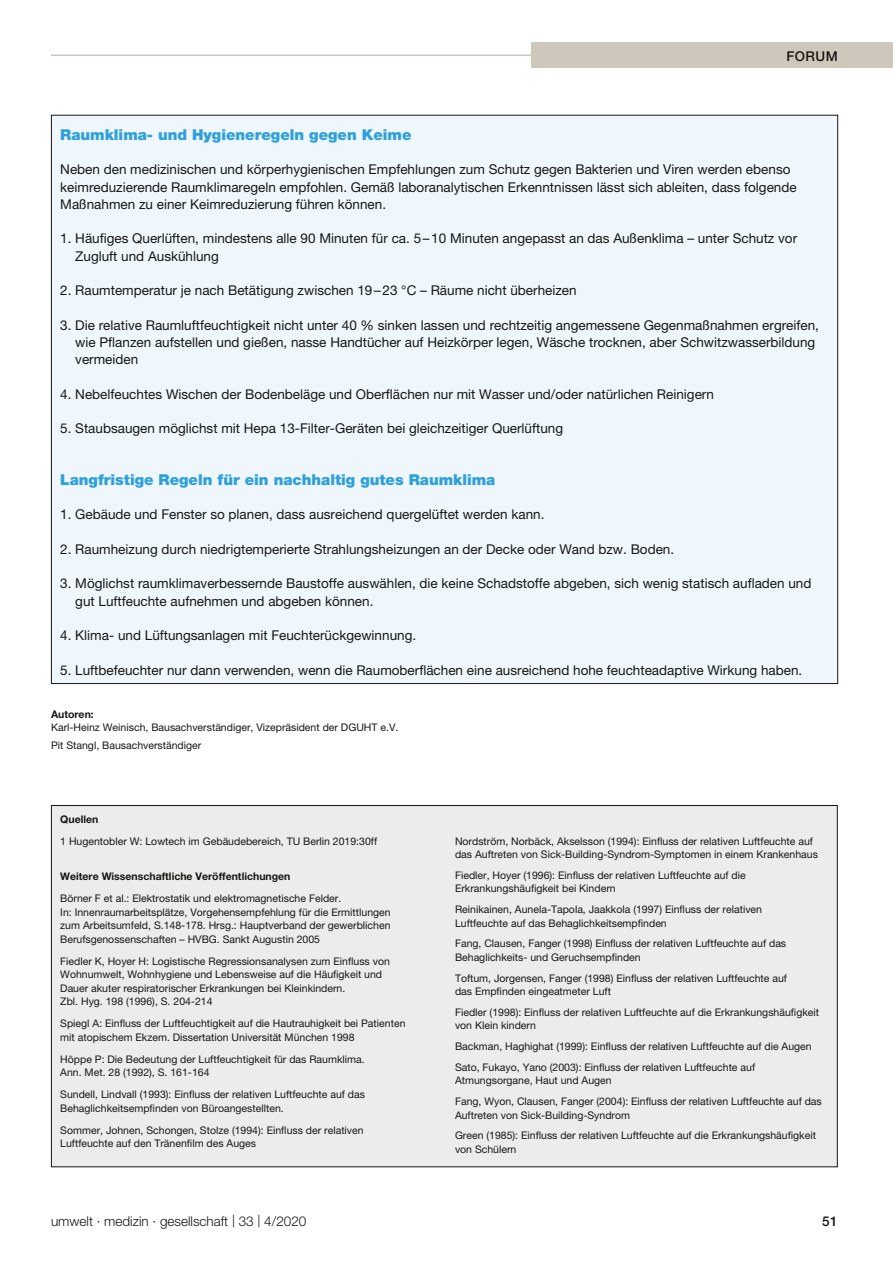
<style>
.page{position:relative;width:893px;height:1263px;background:#fff}
.page>*{position:absolute;margin:0;border:0;box-sizing:border-box;transform-origin:0 0}
.t1{font:900 15px "Helvetica Neue";color:#2ea1db}
.t2{font:13.5px/17.2px "Helvetica Neue";color:#181716}
.t3{font:300 13.5px "Helvetica Neue";color:#181716}
.t4{font:500 13.5px "Helvetica Neue";letter-spacing:.03em;color:#181716}
.t5{font:10.5px/13.5px "Helvetica Neue";color:#181716}
.t6{font:700 10.5px "Helvetica Neue";color:#181716}
.s1{font-size:16.8px}
</style>
<div class="page">
<hr style="left:51px;top:55px;width:480px;height:1px;background:#cec7bb">
<div style="left:531px;top:43px;width:362px;height:25px;background:#cec7bb"></div>
<div style="left:51px;top:805px;width:786px;height:362px;background:#ececec"></div>
<div style="left:51px;top:115px;width:787px;height:568px;background:#eff6fc"></div>
<p class="t4" style="left:787px;top:48px;width:53px">FORUM</p>
<h1 class="t1" style="left:60px;top:126px;width:353px">Raumklima- und Hygieneregeln gegen Keime</h1>
<p class="t2" style="left:60px;top:161px;width:738px">Neben den medizinischen und körperhygienischen Empfehlungen zum Schutz gegen Bakterien und Viren werden ebenso keimreduzierende Raumklimaregeln empfohlen. Gemäß laboranalytischen Erkenntnissen lässt sich ableiten, dass folgende<br>Maßnahmen zu einer Keimreduzierung führen können.</p>
<p class="t2" style="left:75px;top:230px;width:723px;text-indent:-15px">1. Häufiges Querlüften, mindestens alle 90 Minuten für ca. 5–10 Minuten angepasst an das Außenklima – unter Schutz vor<br>Zugluft und Auskühlung</p>
<p class="t2" style="left:60px;top:281px;width:518px">2. Raumtemperatur je nach Betätigung zwischen 19–23 °C – Räume nicht überheizen</p>
<p class="t2" style="left:75px;top:316px;width:745px;text-indent:-15px">3. Die relative Raumluftfeuchtigkeit nicht unter 40 % sinken lassen und rechtzeitig angemessene Gegenmaßnahmen ergreifen, wie Pflanzen aufstellen und gießen, nasse Handtücher auf Heizkörper legen, Wäsche trocknen, aber Schwitzwasserbildung vermeiden</p>
<p class="t2" style="left:60px;top:385px;width:655px">4. Nebelfeuchtes Wischen der Bodenbeläge und Oberflächen nur mit Wasser und/oder natürlichen Reinigern</p>
<p class="t2" style="left:60px;top:419px;width:504px">5. Staubsaugen möglichst mit Hepa 13-Filter-Geräten bei gleichzeitiger Querlüftung</p>
<h1 class="t1" style="left:60px;top:471px;width:437px">Langfristige Regeln für ein nachhaltig gutes Raumklima</h1>
<p class="t2" style="left:60px;top:506px;width:486px">1. Gebäude und Fenster so planen, dass ausreichend quergelüftet werden kann.</p>
<p class="t2" style="left:60px;top:540px;width:615px">2. Raumheizung durch niedrigtemperierte Strahlungsheizungen an der Decke oder Wand bzw. Boden.</p>
<p class="t2" style="left:75px;top:575px;width:738px;text-indent:-15px">3. Möglichst raumklimaverbessernde Baustoffe auswählen, die keine Schadstoffe abgeben, sich wenig statisch aufladen und gut Luftfeuchte aufnehmen und abgeben können.</p>
<p class="t2" style="left:60px;top:626px;width:357px">4. Klima- und Lüftungsanlagen mit Feuchterückgewinnung.</p>
<p class="t2" style="left:60px;top:661px;width:743px">5. Luftbefeuchter nur dann verwenden, wenn die Raumoberflächen eine ausreichend hohe feuchteadaptive Wirkung haben.</p>
<p class="t6" style="left:51px;top:707px;width:44px">Autoren:</p>
<p class="t5" style="left:51px;top:718px;width:349px;line-height:17.7px">Karl-Heinz Weinisch, Bausachverständiger, Vizepräsident der DGUHT e.V.<br>Pit Stangl, Bausachverständiger</p>
<p class="t6" style="left:60px;top:812px;width:40px">Quellen</p>
<p class="t5" style="left:60px;top:834px;width:318px">1 Hugentobler W: Lowtech im Gebäudebereich, TU Berlin 2019:30ff</p>
<p class="t6" style="left:60px;top:870px;width:232px">Weitere Wissenschaftliche Veröffentlichungen</p>
<p class="t5" style="left:60px;top:891px;width:332px">Börner F et al.: Elektrostatik und elektromagnetische Felder.<br>In: Innenraumarbeitsplätze, Vorgehensempfehlung für die Ermittlungen zum Arbeitsumfeld, S.148-178. Hrsg.: Hauptverband der gewerblichen Berufsgenossenschaften – HVBG. Sankt Augustin 2005</p>
<p class="t5" style="left:60px;top:954px;width:331px">Fiedler K, Hoyer H: Logistische Regressionsanalysen zum Einfluss von Wohnumwelt, Wohnhygiene und Lebensweise auf die Häufigkeit und Dauer akuter respiratorischer Erkrankungen bei Kleinkindern.<br>Zbl. Hyg. 198 (1996), S. 204-214</p>
<p class="t5" style="left:60px;top:1016px;width:347px">Spiegl A: Einfluss der Luftfeuchtigkeit auf die Hautrauhigkeit bei Patienten mit atopischem Ekzem. Dissertation Universität München 1998</p>
<p class="t5" style="left:60px;top:1052px;width:306px">Höppe P: Die Bedeutung der Luftfeuchtigkeit für das Raumklima.<br>Ann. Met. 28 (1992), S. 161-164</p>
<p class="t5" style="left:60px;top:1087px;width:306px">Sundell, Lindvall (1993): Einfluss der relativen Luftfeuchte auf das<br>Behaglichkeitsempfinden von Büroangestellten.</p>
<p class="t5" style="left:60px;top:1123px;width:305px">Sommer, Johnen, Schongen, Stolze (1994): Einfluss der relativen<br>Luftfeuchte auf den Tränenfilm des Auges</p>
<p class="t5" style="left:455px;top:834px;width:364px">Nordström, Norbäck, Akselsson (1994): Einfluss der relativen Luftfeuchte auf das Auftreten von Sick-Building-Syndrom-Symptomen in einem Krankenhaus</p>
<p class="t5" style="left:455px;top:868px;width:292px">Fiedler, Hoyer (1996): Einfluss der relativen Luftfeuchte auf die<br>Erkrankungshäufigkeit bei Kindern</p>
<p class="t5" style="left:455px;top:902px;width:309px">Reinikainen, Aunela-Tapola, Jaakkola (1997) Einfluss der relativen<br>Luftfeuchte auf das Behaglichkeitsempfinden</p>
<p class="t5" style="left:455px;top:937px;width:333px">Fang, Clausen, Fanger (1998) Einfluss der relativen Luftfeuchte auf das<br>Behaglichkeits- und Geruchsempfinden</p>
<p class="t5" style="left:455px;top:971px;width:333px">Toftum, Jorgensen, Fanger (1998) Einfluss der relativen Luftfeuchte auf das Empfinden eingeatmeter Luft</p>
<p class="t5" style="left:455px;top:1005px;width:366px">Fiedler (1998): Einfluss der relativen Luftfeuchte auf die Erkrankungshäufigkeit von Klein kindern</p>
<p class="t5" style="left:455px;top:1036px;width:358px;line-height:20.7px">Backman, Haghighat (1999): Einfluss der relativen Luftfeuchte auf die Augen<br>Sato, Fukayo, Yano (2003): Einfluss der relativen Luftfeuchte auf</p>
<p class="t5" style="left:455px;top:1070px;width:368px;line-height:20.7px">Atmungsorgane, Haut und Augen<br>Fang, Wyon, Clausen, Fanger (2004): Einfluss der relativen Luftfeuchte auf das</p>
<p class="t5" style="left:455px;top:1104px;width:362px;line-height:20.7px">Auftreten von Sick-Building-Syndrom<br>Green (1985): Einfluss der relativen Luftfeuchte auf die Erkrankungshäufigkeit</p>
<p class="t5" style="left:455px;top:1142px;width:63px">von Schülern</p>
<p class="t3" style="left:51px;top:1213px;width:257px">umwelt · medizin · gesellschaft <span class="s1">|</span> 33 <span class="s1">|</span> 4/2020</p>
<p class="t4" style="left:822px;top:1213px;width:17px">51</p>
</div>
